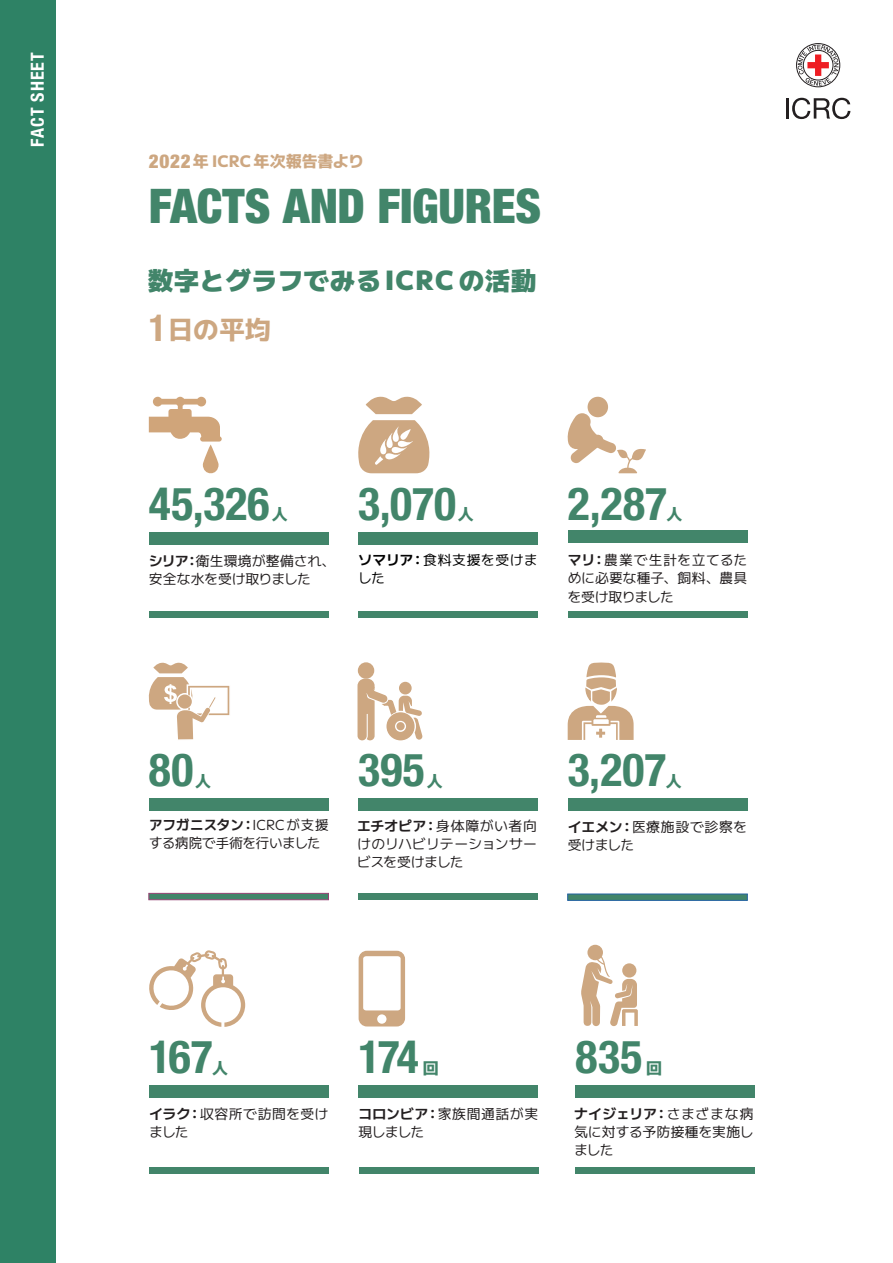
<style>
.page{position:relative;width:893px;height:1263px;background:#fff}
.page>*{position:absolute;margin:0;border:0;box-sizing:border-box;transform-origin:0 0}
.t1{font:900 condensed 47.85px "Helvetica Neue LT Std";letter-spacing:-.005em;color:#42856a}
.t2{font:700 condensed 45.75px "Helvetica Neue LT Std";letter-spacing:.005em;color:#42856a}
.t3{font:700 condensed 37.2px "Helvetica Neue LT Std";color:#cda781}
.t4{font:100 25.5px/49.7px "MPLUS2";letter-spacing:.02em;color:#42856a}
.t5{font:900 condensed 19.2px "Helvetica Neue LT Std";color:#cda781}
.t6{font:700 condensed 18px "Helvetica Neue LT Std";letter-spacing:.05em;color:#fff}
.t7{font:100 15.9px "MPLUS2";letter-spacing:-.005em;color:#cda781}
.t8{font:100 15.9px "MPLUS2";color:#42856a}
.t9{font:100 13.8px/18.1px "MPLUS2";letter-spacing:.005em;color:#231f20;text-align:justify}
.t10{font:100 13.8px/18.1px "MPLUS2";letter-spacing:.025em;color:#231f20}
.t11{font:100 13.8px/18.1px "MPLUS2";letter-spacing:.03em;color:#030303}
.s1{font-size:26.55px}
.s2{color:#cda781}
</style>
<div class="page">
<div style="left:796px;top:43px;width:44px;height:44px;border:1px solid #231f20;border-radius:50%"></div>
<svg style="left:798px;top:45px;width:41px;height:41px"></svg>
<hr style="left:786px;top:98px;width:3px;height:21px;background:#231f20">
<svg style="left:792px;top:98px;width:58px;height:21px"></svg>
<div style="left:0;top:0;width:55px;height:1263px;background:#2e8265"></div>
<svg style="left:358px;top:396px;width:72px;height:77px"></svg>
<div style="left:358px;top:532px;width:180px;height:12px;background:#42856a"></div>
<div style="left:358px;top:612px;width:180px;height:6px;background:#42856a"></div>
<div style="left:588px;top:397px;width:20px;height:20px;background:#cda781;border-radius:50%"></div>
<svg style="left:567px;top:413px;width:79px;height:60px"></svg>
<div style="left:568px;top:530px;width:179px;height:13px;background:#42856a"></div>
<div style="left:568px;top:612px;width:179px;height:6px;background:#42856a"></div>
<div style="left:149px;top:532px;width:179px;height:13px;background:#42856a"></div>
<div style="left:149px;top:611px;width:179px;height:7px;background:#42856a"></div>
<svg style="left:149px;top:397px;width:73px;height:77px"></svg>
<svg style="left:149px;top:950px;width:96px;height:77px"></svg>
<div style="left:149px;top:1085px;width:180px;height:13px;background:#42856a"></div>
<div style="left:149px;top:1167px;width:179px;height:7px;background:#42856a"></div>
<div style="left:359px;top:1085px;width:179px;height:13px;background:#42856a"></div>
<div style="left:575px;top:1085px;width:180px;height:13px;background:#42856a"></div>
<div style="left:359px;top:1167px;width:179px;height:6px;background:#42856a"></div>
<div style="left:576px;top:1167px;width:179px;height:6px;background:#42856a"></div>
<svg style="left:359px;top:951px;width:46px;height:75px"></svg>
<div style="left:359px;top:663px;width:14px;height:15px;background:#cda781;border-radius:50%"></div>
<div style="left:358px;top:662px;width:16px;height:17px;border:2px solid #cda781;border-radius:50%"></div>
<svg style="left:357px;top:675px;width:66px;height:66px"></svg>
<div style="left:358px;top:798px;width:180px;height:13px;background:#42856a"></div>
<div style="left:358px;top:893px;width:180px;height:7px;background:#42856a"></div>
<div style="left:568px;top:798px;width:179px;height:13px;background:#42856a"></div>
<svg style="left:567px;top:894px;width:180px;height:6px"></svg>
<div style="left:149px;top:798px;width:179px;height:13px;background:#42856a"></div>
<div style="left:149px;top:893px;width:180px;height:7px;background:#42856a;border:1px solid #964374"></div>
<svg style="left:148px;top:662px;width:82px;height:78px"></svg>
<svg style="left:568px;top:662px;width:66px;height:78px"></svg>
<svg style="left:581px;top:945px;width:57px;height:81px"></svg>
<h3 class="t6" style="left:26px;top:147px;width:96px;rotate:-90deg">FACT SHEET</h3>
<p class="t7" style="left:193px;top:148px;width:173px">年 ICRC 年次報告書より</p>
<h3 class="t5" style="left:149px;top:149px;width:43px">2022</h3>
<h1 class="t1" style="left:149px;top:176px;width:394px">FACTS AND FIGURES</h1>
<h3 class="t4" style="left:168px;top:253px;width:370px;text-indent:-20px">数字とグラフでみる<span class="s1">ICRC</span> の活動<span class="s2">日の平均</span></h3>
<h3 class="t3" style="left:149px;top:305px;width:19px">1</h3>
<h2 class="t2" style="left:149px;top:476px;width:122px">45,326</h2>
<p class="t8" style="left:272px;top:501px;width:17px">人</p>
<p class="t9" style="left:149px;top:551px;width:188px">シリア：衛生環境が整備され、安全な水を受け取りました</p>
<h2 class="t2" style="left:358px;top:476px;width:99px">3,070</h2>
<p class="t8" style="left:458px;top:501px;width:17px">人</p>
<p class="t11" style="left:358px;top:550px;width:181px">ソマリア：食料支援を受けました</p>
<h2 class="t2" style="left:568px;top:476px;width:101px">2,287</h2>
<p class="t8" style="left:666px;top:501px;width:17px">人</p>
<p class="t9" style="left:568px;top:550px;width:181px">マリ：農業で生計を立てるために必要な種子、飼料、農具を受け取りました</p>
<h2 class="t2" style="left:149px;top:742px;width:46px">80</h2>
<p class="t8" style="left:195px;top:768px;width:17px">人</p>
<p class="t9" style="left:149px;top:815px;width:181px">アフガニスタン：ICRCが支援する病院で手術を行いました</p>
<h2 class="t2" style="left:358px;top:742px;width:68px">395</h2>
<p class="t8" style="left:427px;top:768px;width:17px">人</p>
<p class="t9" style="left:357px;top:816px;width:181px">エチオピア：身体障がい者向けのリハビリテーションサービスを受けました</p>
<h2 class="t2" style="left:568px;top:742px;width:100px">3,207</h2>
<p class="t8" style="left:666px;top:768px;width:17px">人</p>
<p class="t10" style="left:568px;top:816px;width:181px">イエメン：医療施設で診察を受けました</p>
<h2 class="t2" style="left:149px;top:1029px;width:65px">167</h2>
<p class="t8" style="left:212px;top:1055px;width:17px">人</p>
<p class="t10" style="left:149px;top:1103px;width:181px">イラク：収容所で訪問を受けました</p>
<h2 class="t2" style="left:359px;top:1029px;width:62px">174</h2>
<p class="t8" style="left:423px;top:1055px;width:17px">回</p>
<h2 class="t2" style="left:575px;top:1029px;width:68px">835</h2>
<p class="t8" style="left:646px;top:1055px;width:17px">回</p>
<p class="t9" style="left:359px;top:1103px;width:181px">コロンビア：家族間通話が実現しました</p>
<p class="t9" style="left:574px;top:1103px;width:181px">ナイジェリア：さまざまな病気に対する予防接種を実施しました</p>
</div>
